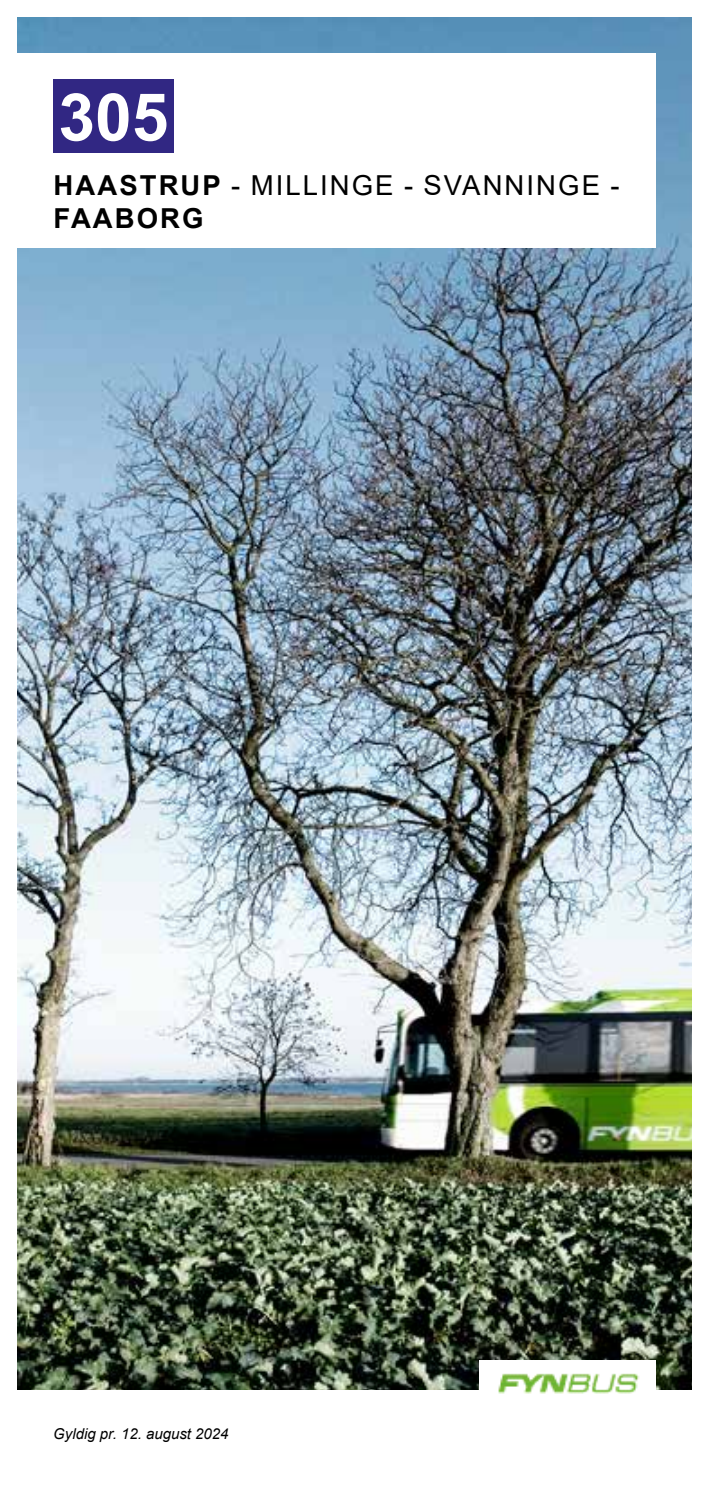
<style>
.page{position:relative;width:709px;height:1489px;background:#fff}
.page>*{position:absolute;margin:0;border:0;box-sizing:border-box;transform-origin:0 0}
.t1{font:700 66px "Arial";color:#fff}
.t2{font:27.5px/32.5px "Arial";letter-spacing:.075em;color:#000}
.t3{font:italic 15px "Arial";color:#000}
.s1{font-weight:700}
</style>
<div class="page">
<img style="left:18px;top:18px;width:673px;height:1371px">
<img style="left:479px;top:1359px;width:177px;height:35px">
<div style="left:0;top:53px;width:656px;height:195px;background:#fff"></div>
<div style="left:53px;top:80px;width:121px;height:73px;background:#312783"></div>
<h1 class="t1" style="left:58px;top:71px;width:112px">305</h1>
<p class="t2" style="left:54px;top:169px;width:567px"><span class="s1">HAASTRUP</span> - MILLINGE - SVANNINGE -<br><span class="s1">FAABORG</span></p>
<p class="t3" style="left:53px;top:1424px;width:177px">Gyldig pr. 12. august 2024</p>
</div>
